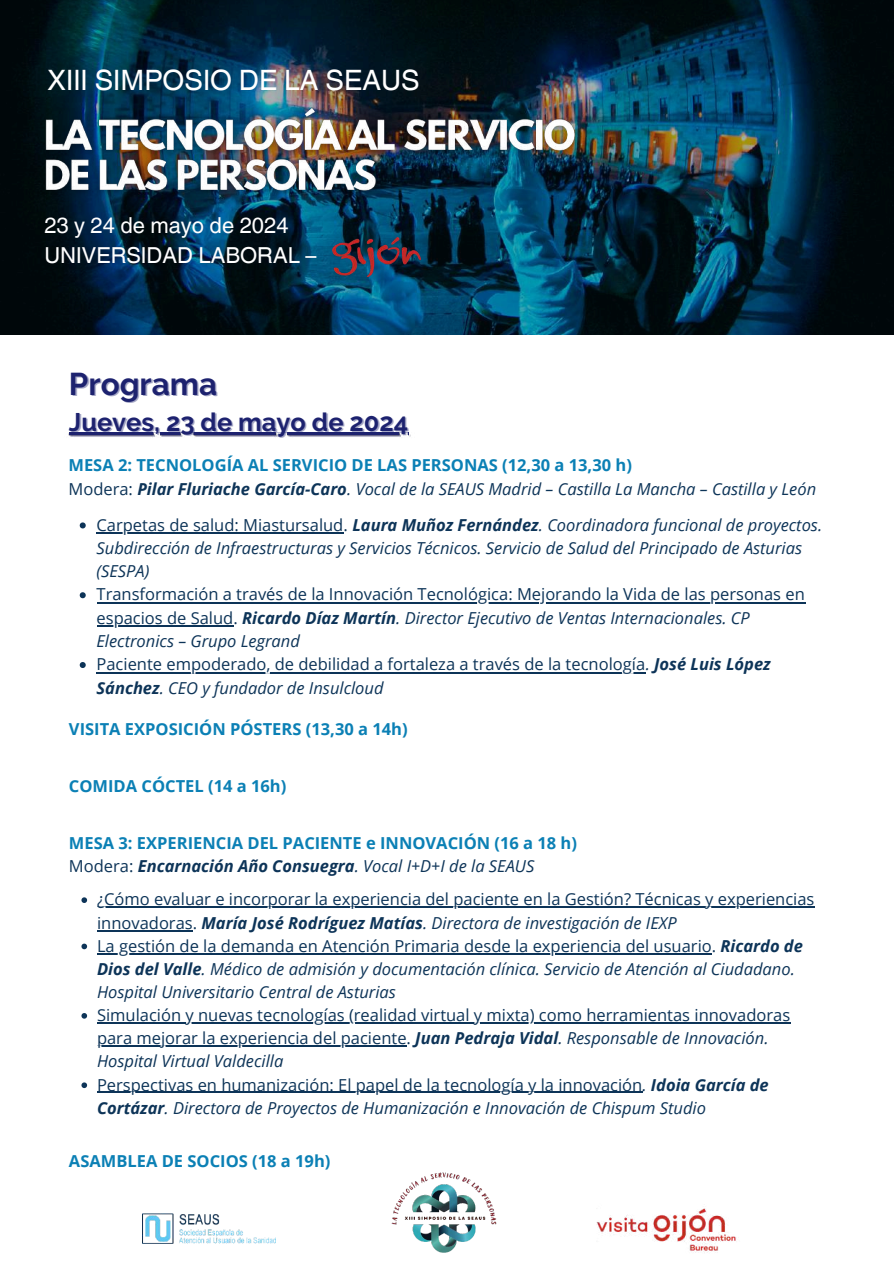
<style>
.page{position:relative;width:894px;height:1264px;background:#fff}
.page>*{position:absolute;margin:0;border:0;box-sizing:border-box;transform-origin:0 0}
.t1{font:700 31.35px "Raleway";color:#1d226f}
.t2{font:28.05px "Helvetica World";color:#fff}
.t3{font:700 25.35px "Raleway";color:#1d226f}
.t4{font:22.05px/29.4px "Helvetica World";color:#fff}
.t5{font:16.5px/23.1px "Open Sans";color:#0d3458}
.t6{font:700 16.5px/23.1px "Open Sans";color:#0b80b5}
.t7{font:italic 16.5px/23.2px "Open Sans";color:#0d3458}
.s1{font-weight:400;color:#0d3458}
.s2{font-style:italic;color:#0d3458}
.s3{font-weight:400;font-style:italic;color:#0d3458}
.s4{font-style:normal}
.s5{font-weight:700}
.s6{font-weight:700;font-style:italic}
.s7{font-style:italic}
</style>
<div class="page">
<img style="left:0;top:0;width:893px;height:1253px">
<hr style="left:69px;top:433px;width:339px;height:2px;background:#1d226f">
<svg style="left:81px;top:897px;width:6px;height:6px"></svg>
<hr style="left:97px;top:906px;width:717px;height:2px;background:#0d3458">
<hr style="left:97px;top:929px;width:96px;height:2px;background:#0d3458">
<svg style="left:81px;top:943px;width:6px;height:6px"></svg>
<hr style="left:97px;top:953px;width:614px;height:1px;background:#0d3458">
<svg style="left:81px;top:1013px;width:6px;height:5px"></svg>
<hr style="left:97px;top:1022px;width:693px;height:1px;background:#0d3458">
<hr style="left:97px;top:1045px;width:309px;height:1px;background:#0d3458">
<svg style="left:81px;top:1082px;width:6px;height:6px"></svg>
<hr style="left:97px;top:1091px;width:545px;height:2px;background:#0d3458">
<svg style="left:80px;top:522px;width:6px;height:6px"></svg>
<hr style="left:96px;top:532px;width:247px;height:1px;background:#0d3458">
<svg style="left:80px;top:592px;width:6px;height:6px"></svg>
<hr style="left:96px;top:602px;width:709px;height:1px;background:#0d3458">
<hr style="left:96px;top:625px;width:137px;height:1px;background:#0d3458">
<svg style="left:80px;top:662px;width:6px;height:6px"></svg>
<hr style="left:96px;top:671px;width:549px;height:2px;background:#0d3458">
<h2 class="t2" style="left:48px;top:64px;width:373px">XIII SIMPOSIO DE LA SEAUS</h2>
<h3 class="t4" style="left:44px;top:211px;width:273px">23 y 24 de mayo de 2024<br>UNIVERSIDAD LABORAL –</h3>
<h1 class="t1" style="left:69px;top:365px;width:149px">Programa</h1>
<h3 class="t3" style="left:69px;top:407px;width:341px">Jueves, 23 de mayo de 2024</h3>
<p class="t6" style="left:68px;top:453px;width:749px">MESA 2: TECNOLOGÍA AL SERVICIO DE LAS PERSONAS (12,30 a 13,30 h)<br><span class="s1">Modera:</span> <span class="s2">Pilar Fluriache García-Caro</span><span class="s3">. Vocal de la SEAUS Madrid – Castilla La Mancha – Castilla y León</span></p>
<p class="t7" style="left:96px;top:512px;width:727px"><span class="s4">Carpetas de salud: Miastursalud.</span> <span class="s5">Laura Muñoz Fernández</span>. Coordinadora funcional de proyectos.<br>Subdirección de Infraestructuras y Servicios Técnicos. Servicio de Salud del Principado de Asturias (SESPA)</p>
<p class="t5" style="left:96px;top:582px;width:709px">Transformación a través de la Innovación Tecnológica: Mejorando la Vida de las personas en espacios de Salud. <span class="s6">Ricardo Díaz Martín</span><span class="s7">. Director Ejecutivo de Ventas Internacionales. CP Electronics – Grupo Legrand<br></span>Paciente empoderado, de debilidad a fortaleza a través de la tecnología<span class="s7">.</span> <span class="s6">José Luis López Sánchez</span><span class="s7">. CEO y fundador de Insulcloud</span></p>
<p class="t6" style="left:69px;top:716px;width:340px">VISITA EXPOSICIÓN PÓSTERS (13,30 a 14h)</p>
<p class="t6" style="left:69px;top:773px;width:219px">COMIDA CÓCTEL (14 a 16h)</p>
<p class="t6" style="left:69px;top:830px;width:509px">MESA 3: EXPERIENCIA DEL PACIENTE e INNOVACIÓN (16 a 18 h)<br><span class="s1">Modera:</span> <span class="s2">Encarnación Año Consuegra</span><span class="s3">. Vocal I+D+I de la SEAUS</span></p>
<p class="t5" style="left:97px;top:887px;width:718px">¿Cómo evaluar e incorporar la experiencia del paciente en la Gestión? Técnicas y experiencias innovadoras. <span class="s6">María José Rodríguez Matías</span><span class="s7">. Directora de investigación de IEXP<br></span>La gestión de la demanda en Atención Primaria desde la experiencia del usuario. <span class="s6">Ricardo de Dios del Valle</span><span class="s7">. Médico de admisión y documentación clínica. Servicio de Atención al Ciudadano.<br>Hospital Universitario Central de Asturias</span></p>
<p class="t5" style="left:97px;top:1003px;width:694px">Simulación y nuevas tecnologías (realidad virtual y mixta) como herramientas innovadoras para mejorar la experiencia del paciente. <span class="s6">Juan Pedraja Vidal</span><span class="s7">. Responsable de Innovación.<br>Hospital Virtual Valdecilla<br></span>Perspectivas en humanización: El papel de la tecnología y la innovación<span class="s7">.</span> <span class="s6">Idoia García de Cortázar</span><span class="s7">. Directora de Proyectos de Humanización e Innovación de Chispum Studio</span></p>
<p class="t6" style="left:69px;top:1148px;width:263px">ASAMBLEA DE SOCIOS (18 a 19h)</p>
</div>
